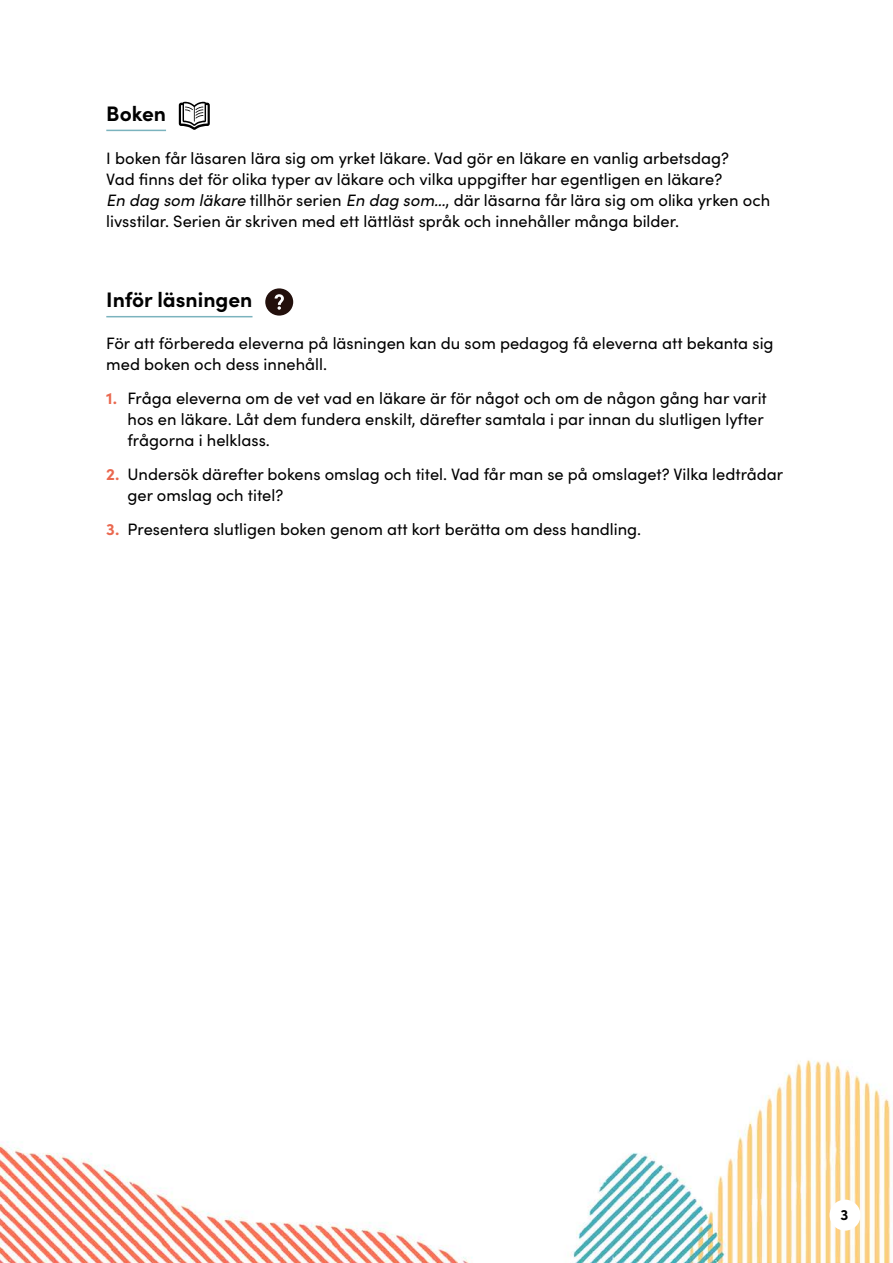
<style>
.page{position:relative;width:893px;height:1263px;background:#fff}
.page>*{position:absolute;margin:0;border:0;box-sizing:border-box;transform-origin:0 0}
.t1{font:700 21px "Sofia Pro";color:#000}
.t2{font:16.5px/21px "Sofia Pro";color:#000}
.t3{font:700 15px "Sofia Pro";color:#000}
.s1{font-style:italic}
.s2{font-weight:700;color:#ea684f}
</style>
<div class="page">
<img style="left:0;top:101px;width:891px;height:1162px">
<div style="left:830px;top:1199px;width:30px;height:31px;background:#fff;border-radius:50%"></div>
<hr style="left:106px;top:130px;width:60px;height:1px;background:#7bb3be">
<hr style="left:106px;top:316px;width:146px;height:1px;background:#7bb3be">
<svg style="left:179px;top:102px;width:31px;height:28px"></svg>
<svg style="left:265px;top:288px;width:28px;height:28px"></svg>
<p class="t1" style="left:106px;top:98px;width:61px">Boken</p>
<p class="t2" style="left:106px;top:146px;width:665px">I boken får läsaren lära sig om yrket läkare. Vad gör en läkare en vanlig arbetsdag?<br>Vad finns det för olika typer av läkare och vilka uppgifter har egentligen en läkare?<br><span class="s1">En dag som läkare</span> tillhör serien <span class="s1">En dag som…</span>, där läsarna får lära sig om olika yrken och livsstilar. Serien är skriven med ett lättläst språk och innehåller många bilder.</p>
<p class="t1" style="left:106px;top:284px;width:148px">Inför läsningen</p>
<p class="t2" style="left:106px;top:332px;width:669px">För att förbereda eleverna på läsningen kan du som pedagog få eleverna att bekanta sig med boken och dess innehåll.</p>
<p class="t2" style="left:128px;top:387px;width:641px;text-indent:-21px"><span class="s2">1.</span> Fråga eleverna om de vet vad en läkare är för något och om de någon gång har varit hos en läkare. Låt dem fundera enskilt, därefter samtala i par innan du slutligen lyfter frågorna i helklass.</p>
<p class="t2" style="left:128px;top:463px;width:657px;text-indent:-21px"><span class="s2">2.</span> Undersök därefter bokens omslag och titel. Vad får man se på omslaget? Vilka ledtrådar ger omslag och titel?</p>
<p class="t2" style="left:106px;top:517px;width:536px"><span class="s2">3.</span> Presentera slutligen boken genom att kort berätta om dess handling.</p>
<p class="t3" style="left:841px;top:1204px;width:9px">3</p>
</div>
